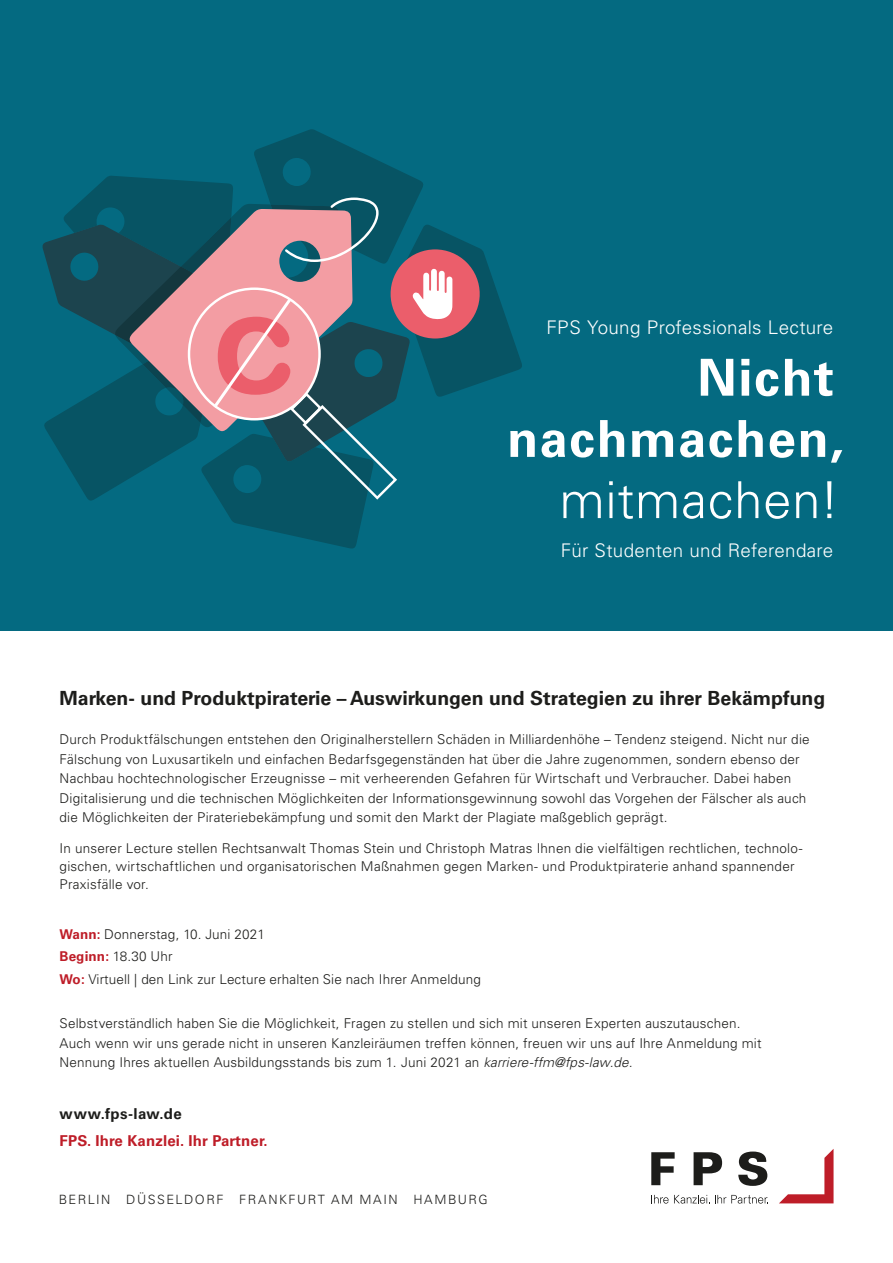
<style>
.page{position:relative;width:893px;height:1263px;background:#046a81}
.page>*{position:absolute;margin:0;border:0;box-sizing:border-box;transform-origin:0 0}
.t1{font:700 51px/61.2px "Univers LT Pro 65";letter-spacing:.025em;color:#fff;text-align:right}
.t2{font:300 51px "Univers LT Pro 45";letter-spacing:.015em;color:#fff}
.t3{font:700 19.5px "Univers LT Pro 65";color:#1d1d1b}
.t4{font:300 18.75px "Univers LT Pro 45";letter-spacing:.015em;color:#fff}
.t5{font:700 15px "Univers LT Pro 65";letter-spacing:.01em;color:#be1d28}
.t6{font:700 15px "Univers LT Pro 65";letter-spacing:.025em;color:#1d1d1b}
.t7{font:300 13.5px/19.5px "Univers LT Pro 45";letter-spacing:.015em;color:#1d1d1b}
.t8{font:300 12.75px "Univers LT Pro 45";letter-spacing:.115em;color:#1d1d1b}
.s1{font-family:"Univers LT Pro 65";font-weight:700;color:#be1d28}
.s2{font-style:italic}
</style>
<div class="page">
<div style="left:0;top:631px;width:893px;height:632px;background:#fff"></div>
<svg style="left:651px;top:1152px;width:24px;height:33px"></svg>
<svg style="left:694px;top:1152px;width:28px;height:33px"></svg>
<svg style="left:738px;top:1151px;width:29px;height:35px"></svg>
<svg style="left:651px;top:1195px;width:117px;height:8px"></svg>
<svg style="left:779px;top:1149px;width:54px;height:54px"></svg>
<svg style="left:42px;top:129px;width:480px;height:419px"></svg>
<h3 class="t4" style="left:546px;top:316px;width:288px">FPS Young Professionals Lecture</h3>
<h1 class="t1" style="left:507px;top:347px;width:338px">Nicht nachmachen,</h1>
<h1 class="t2" style="left:559px;top:469px;width:281px">mitmachen!</h1>
<h3 class="t4" style="left:561px;top:539px;width:274px">Für Studenten und Referendare</h3>
<h2 class="t3" style="left:60px;top:687px;width:767px">Marken- und Produktpiraterie – Auswirkungen und Strategien zu ihrer Bekämpfung</h2>
<p class="t7" style="left:60px;top:730px;width:752px">Durch Produktfälschungen entstehen den Originalherstellern Schäden in Milliardenhöhe – Tendenz steigend. Nicht nur die Fälschung von Luxusartikeln und einfachen Bedarfsgegenständen hat über die Jahre zugenommen, sondern ebenso der Nachbau hochtechnologischer Erzeugnisse – mit verheerenden Gefahren für Wirtschaft und Verbraucher. Dabei haben Digitalisierung und die technischen Möglichkeiten der Informationsgewinnung sowohl das Vorgehen der Fälscher als auch die Möglichkeiten der Pirateriebekämpfung und somit den Markt der Plagiate maßgeblich geprägt.</p>
<p class="t7" style="left:60px;top:839px;width:745px;line-height:18px">In unserer Lecture stellen Rechtsanwalt Thomas Stein und Christoph Matras Ihnen die vielfältigen rechtlichen, technolo&shy;gischen, wirtschaftlichen und organisatorischen Maßnahmen gegen Marken- und Produktpiraterie anhand spannender<br>Praxisfälle vor.</p>
<p class="t7" style="left:60px;top:923px;width:423px;line-height:22.2px"><span class="s1">Wann:</span> Donnerstag, 10. Juni 2021<br><span class="s1">Beginn:</span> 18.30 Uhr<br><span class="s1">Wo:</span> Virtuell | den Link zur Lecture erhalten Sie nach Ihrer Anmeldung</p>
<p class="t7" style="left:60px;top:1013px;width:704px">Selbstverständlich haben Sie die Möglichkeit, Fragen zu stellen und sich mit unseren Experten auszutauschen.<br>Auch wenn wir uns gerade nicht in unseren Kanzleiräumen treffen können, freuen wir uns auf Ihre Anmeldung mit<br>Nennung Ihres aktuellen Ausbildungsstands bis zum 1. Juni 2021 an <span class="s2">karriere-ffm@fps-law.de.</span></p>
<p class="t6" style="left:60px;top:1105px;width:124px">www.fps-law.de</p>
<p class="t5" style="left:60px;top:1132px;width:210px">FPS. Ihre Kanzlei. Ihr Partner.</p>
<p class="t8" style="left:59px;top:1191px;width:431px">BERLIN DÜSSELDORF FRANKFURT AM MAIN HAMBURG</p>
</div>
